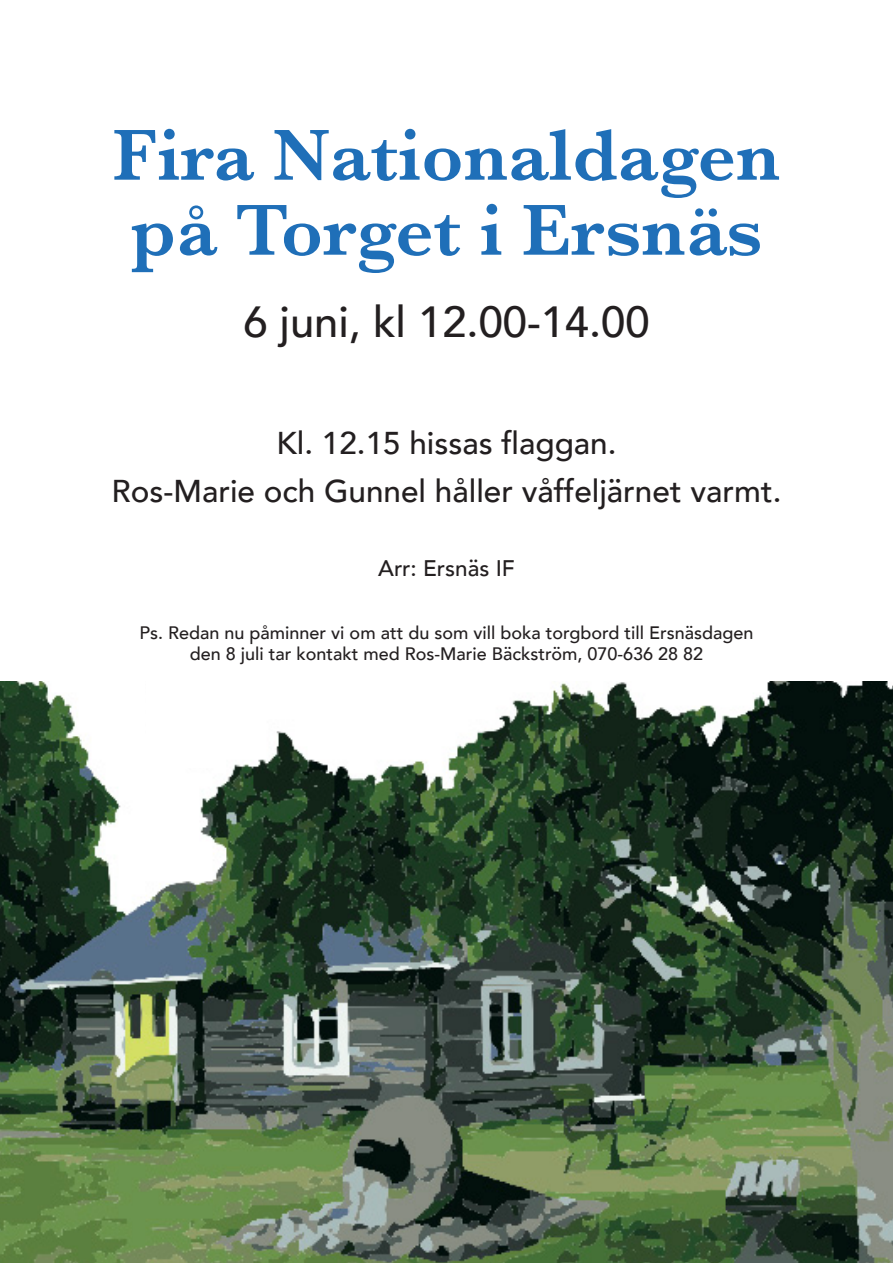
<style>
.page{position:relative;width:893px;height:1263px;background:#fff}
.page>*{position:absolute;margin:0;border:0;box-sizing:border-box;transform-origin:0 0}
.t1{font:600 75px "Baskerville";color:#1f6fb8}
.t2{font:500 43.5px "Avenir";color:#231f20}
.t3{font:500 31.5px "Avenir";color:#231f20}
.t4{font:500 22.5px "Avenir";color:#231f20}
.t5{font:500 18px "Avenir";color:#231f20}
</style>
<div class="page">
<img style="left:0;top:682px;width:893px;height:581px">
<div style="left:146px;top:668px;width:77px;height:99px;background:#fff"></div>
<div style="left:289px;top:668px;width:77px;height:27px;background:#fff"></div>
<p class="t1" style="left:113px;top:103px;width:669px">Fira Nationaldagen</p>
<p class="t1" style="left:131px;top:178px;width:633px">på Torget i Ersnäs</p>
<p class="t2" style="left:243px;top:284px;width:408px">6 juni, kl 12.00-14.00</p>
<p class="t3" style="left:276px;top:416px;width:342px">Kl. 12.15 hissas flaggan.</p>
<p class="t3" style="left:112px;top:464px;width:671px">Ros-Marie och Gunnel håller våffeljärnet varmt.</p>
<p class="t4" style="left:378px;top:548px;width:138px">Arr: Ersnäs IF</p>
<p class="t5" style="left:140px;top:617px;width:615px">Ps. Redan nu påminner vi om att du som vill boka torgbord till Ersnäsdagen</p>
<p class="t5" style="left:190px;top:639px;width:515px">den 8 juli tar kontakt med Ros-Marie Bäckström, 070-636 28 82</p>
</div>
